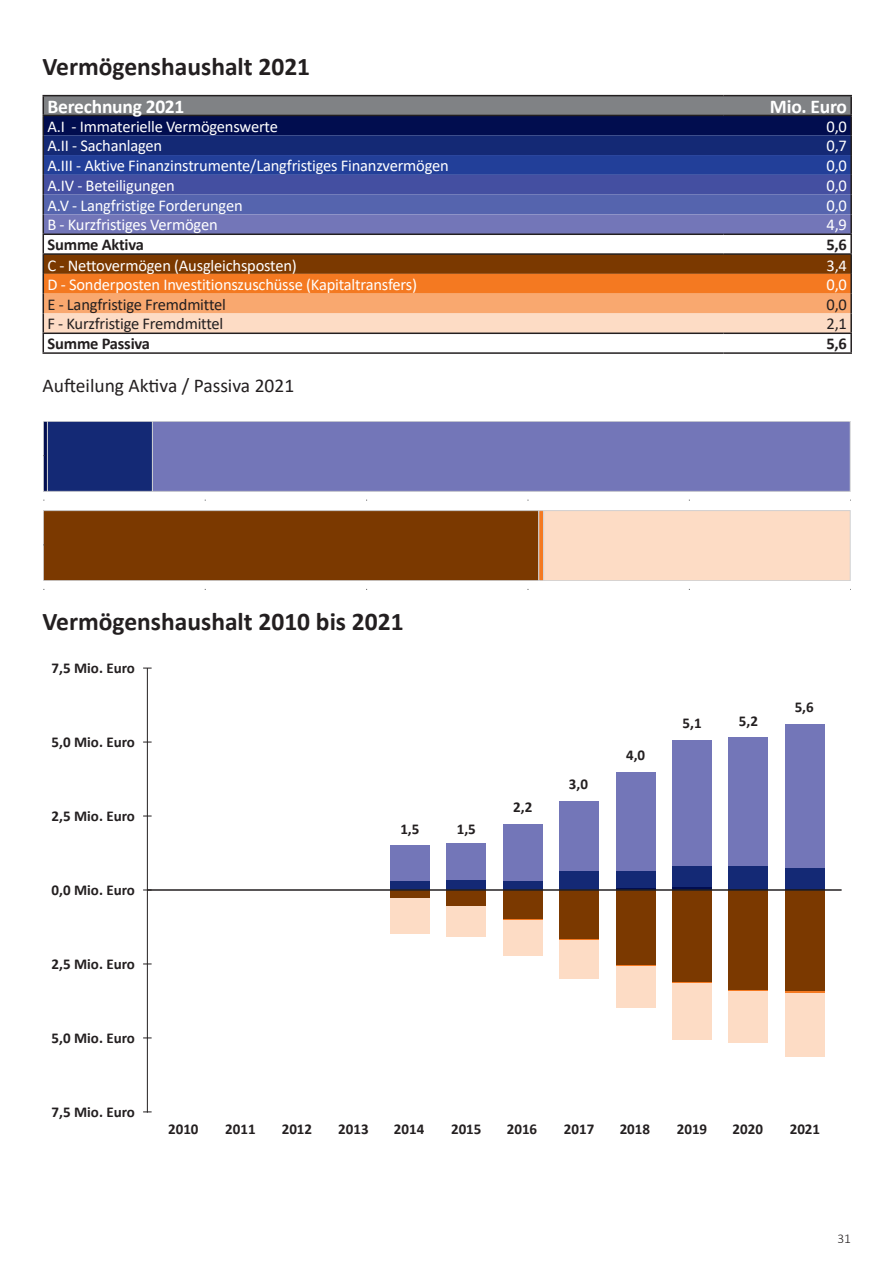
<style>
.page{position:relative;width:893px;height:1263px;background:#fff}
.page>*{position:absolute;margin:0;border:0;box-sizing:border-box;transform-origin:0 0}
.t1{font:700 25.5px "Calibri";color:#231f20}
.t2{font:19.5px "Calibri";color:#231f20}
.t3{font:700 19.5px "Calibri";letter-spacing:-.01em;color:#fff}
.t4{font:16.5px "Calibri";letter-spacing:-.01em;color:#fff}
.t5{font:16.5px "Calibri";letter-spacing:-.01em;color:#231f20}
.t6{font:700 16.5px "Calibri";letter-spacing:-.01em;color:#231f20}
.t7{font:700 15px "Calibri";color:#231f20}
.t8{font:300 13.5px "Calibri";color:#231f20}
</style>
<div class="page">
<hr style="left:43px;top:95px;width:681px;height:1px;background:#231f20">
<hr style="left:724px;top:95px;width:128px;height:1px;background:#231f20">
<svg style="left:43px;top:96px;width:809px;height:256px;background:#89798b"></svg>
<hr style="left:43px;top:352px;width:681px;height:2px;background:#231f20">
<hr style="left:724px;top:352px;width:128px;height:2px;background:#231f20">
<div style="left:43px;top:421px;width:4px;height:70px;border:1px solid #d1d2d4"></div>
<div style="left:47px;top:421px;width:105px;height:70px;background:#142975"></div>
<div style="left:47px;top:421px;width:105px;height:70px;border:1px solid #d1d2d4"></div>
<div style="left:152px;top:421px;width:698px;height:70px;background:#7376b8"></div>
<div style="left:152px;top:421px;width:698px;height:70px;border:1px solid #d1d2d4"></div>
<div style="left:43px;top:511px;width:496px;height:70px;background:#7b3900"></div>
<div style="left:43px;top:511px;width:496px;height:70px;border:1px solid #d1d2d4"></div>
<div style="left:539px;top:511px;width:5px;height:70px;background:#f47921"></div>
<div style="left:539px;top:511px;width:5px;height:70px;border:1px solid #d1d2d4"></div>
<div style="left:544px;top:511px;width:306px;height:70px;background:#fddcc5"></div>
<div style="left:544px;top:511px;width:306px;height:70px;border:1px solid #d1d2d4"></div>
<div style="left:390px;top:881px;width:40px;height:8px;background:#142975"></div>
<div style="left:390px;top:846px;width:40px;height:35px;background:#7376b8"></div>
<div style="left:390px;top:890px;width:40px;height:8px;background:#7b3900"></div>
<div style="left:390px;top:898px;width:40px;height:36px;background:#fddcc5"></div>
<div style="left:446px;top:880px;width:40px;height:9px;background:#142975"></div>
<div style="left:446px;top:843px;width:40px;height:37px;background:#7376b8"></div>
<div style="left:446px;top:890px;width:40px;height:16px;background:#7b3900"></div>
<div style="left:446px;top:906px;width:40px;height:30px;background:#fddcc5"></div>
<div style="left:503px;top:880px;width:39px;height:10px;background:#142975"></div>
<div style="left:503px;top:824px;width:39px;height:56px;background:#7376b8"></div>
<div style="left:503px;top:890px;width:39px;height:29px;background:#7b3900"></div>
<hr style="left:503px;top:919px;width:39px;height:1px;background:#f47921">
<div style="left:503px;top:920px;width:39px;height:36px;background:#fddcc5"></div>
<div style="left:559px;top:871px;width:40px;height:18px;background:#142975"></div>
<div style="left:559px;top:801px;width:40px;height:70px;background:#7376b8"></div>
<div style="left:559px;top:890px;width:40px;height:48px;background:#7b3900"></div>
<hr style="left:559px;top:938px;width:40px;height:2px;background:#f47921">
<div style="left:559px;top:940px;width:40px;height:39px;background:#fddcc5"></div>
<hr style="left:616px;top:888px;width:39px;height:2px;background:#010d4f">
<div style="left:616px;top:871px;width:39px;height:17px;background:#142975"></div>
<div style="left:616px;top:772px;width:39px;height:99px;background:#7376b8"></div>
<div style="left:616px;top:890px;width:39px;height:75px;background:#7b3900"></div>
<hr style="left:616px;top:965px;width:39px;height:2px;background:#f47921">
<div style="left:616px;top:967px;width:39px;height:41px;background:#fddcc5"></div>
<hr style="left:672px;top:887px;width:40px;height:3px;background:#010d4f">
<div style="left:672px;top:866px;width:40px;height:21px;background:#142975"></div>
<div style="left:672px;top:740px;width:40px;height:126px;background:#7376b8"></div>
<div style="left:672px;top:890px;width:40px;height:92px;background:#7b3900"></div>
<hr style="left:672px;top:982px;width:40px;height:1px;background:#f47921">
<div style="left:672px;top:983px;width:40px;height:57px;background:#fddcc5"></div>
<hr style="left:729px;top:888px;width:39px;height:2px;background:#010d4f">
<div style="left:729px;top:866px;width:39px;height:22px;background:#142975"></div>
<div style="left:729px;top:737px;width:39px;height:129px;background:#7376b8"></div>
<div style="left:729px;top:890px;width:39px;height:100px;background:#7b3900"></div>
<hr style="left:729px;top:990px;width:39px;height:1px;background:#f47921">
<div style="left:729px;top:991px;width:39px;height:51px;background:#fddcc5"></div>
<div style="left:785px;top:867px;width:40px;height:22px;background:#142975"></div>
<div style="left:785px;top:724px;width:40px;height:143px;background:#7376b8"></div>
<div style="left:785px;top:890px;width:40px;height:102px;background:#7b3900"></div>
<hr style="left:785px;top:992px;width:40px;height:1px;background:#f47921">
<div style="left:785px;top:993px;width:40px;height:63px;background:#fddcc5"></div>
<hr style="left:147px;top:668px;width:1px;height:445px;background:#231f20">
<hr style="left:147px;top:889px;width:695px;height:2px;background:#231f20">
<h1 class="t1" style="left:43px;top:49px;width:269px">Vermögenshaushalt 2021</h1>
<p class="t3" style="left:48px;top:93px;width:139px">Berechnung 2021</p>
<p class="t3" style="left:770px;top:93px;width:79px">Mio. Euro</p>
<p class="t4" style="left:48px;top:115px;width:232px">A.I - Immaterielle Vermögenswerte</p>
<p class="t4" style="left:826px;top:115px;width:22px">0,0</p>
<p class="t4" style="left:48px;top:134px;width:116px">A.II - Sachanlagen</p>
<p class="t4" style="left:826px;top:134px;width:22px">0,7</p>
<p class="t4" style="left:48px;top:154px;width:403px">A.III - Aktive Finanzinstrumente/Langfristiges Finanzvermögen</p>
<p class="t4" style="left:826px;top:154px;width:22px">0,0</p>
<p class="t4" style="left:48px;top:174px;width:129px">A.IV - Beteiligungen</p>
<p class="t4" style="left:826px;top:174px;width:22px">0,0</p>
<p class="t4" style="left:48px;top:194px;width:197px">A.V - Langfristige Forderungen</p>
<p class="t4" style="left:826px;top:194px;width:22px">0,0</p>
<p class="t4" style="left:48px;top:213px;width:172px">B - Kurzfristiges Vermögen</p>
<p class="t4" style="left:826px;top:213px;width:22px">4,9</p>
<p class="t6" style="left:48px;top:233px;width:98px">Summe Aktiva</p>
<p class="t6" style="left:826px;top:233px;width:22px">5,6</p>
<p class="t4" style="left:48px;top:254px;width:251px">C - Nettovermögen (Ausgleichsposten)</p>
<p class="t4" style="left:826px;top:254px;width:22px">3,4</p>
<p class="t4" style="left:48px;top:273px;width:371px">D - Sonderposten Investitionszuschüsse (Kapitaltransfers)</p>
<p class="t4" style="left:826px;top:273px;width:22px">0,0</p>
<p class="t5" style="left:48px;top:293px;width:180px">E - Langfristige Fremdmittel</p>
<p class="t5" style="left:826px;top:293px;width:22px">0,0</p>
<p class="t5" style="left:48px;top:312px;width:177px">F - Kurzfristige Fremdmittel</p>
<p class="t5" style="left:826px;top:312px;width:22px">2,1</p>
<p class="t6" style="left:48px;top:332px;width:104px">Summe Passiva</p>
<p class="t6" style="left:826px;top:332px;width:22px">5,6</p>
<p class="t2" style="left:43px;top:372px;width:253px">Aufteilung Aktiva / Passiva 2021</p>
<h1 class="t1" style="left:43px;top:603px;width:363px">Vermögenshaushalt 2010 bis 2021</h1>
<p class="t7" style="left:52px;top:657px;width:85px">7,5 Mio. Euro</p>
<p class="t7" style="left:52px;top:731px;width:85px">5,0 Mio. Euro</p>
<p class="t7" style="left:52px;top:805px;width:85px">2,5 Mio. Euro</p>
<p class="t7" style="left:52px;top:879px;width:85px">0,0 Mio. Euro</p>
<p class="t7" style="left:52px;top:953px;width:85px">2,5 Mio. Euro</p>
<p class="t7" style="left:52px;top:1027px;width:85px">5,0 Mio. Euro</p>
<p class="t7" style="left:52px;top:1101px;width:85px">7,5 Mio. Euro</p>
<p class="t7" style="left:400px;top:818px;width:21px">1,5</p>
<p class="t7" style="left:457px;top:818px;width:21px">1,5</p>
<p class="t7" style="left:513px;top:797px;width:21px">2,2</p>
<p class="t7" style="left:569px;top:774px;width:21px">3,0</p>
<p class="t7" style="left:626px;top:745px;width:21px">4,0</p>
<p class="t7" style="left:682px;top:712px;width:21px">5,1</p>
<p class="t7" style="left:739px;top:710px;width:21px">5,2</p>
<p class="t7" style="left:795px;top:696px;width:21px">5,6</p>
<p class="t7" style="left:168px;top:1119px;width:32px">2010</p>
<p class="t7" style="left:225px;top:1119px;width:32px">2011</p>
<p class="t7" style="left:282px;top:1119px;width:32px">2012</p>
<p class="t7" style="left:338px;top:1119px;width:32px">2013</p>
<p class="t7" style="left:394px;top:1119px;width:32px">2014</p>
<p class="t7" style="left:451px;top:1119px;width:32px">2015</p>
<p class="t7" style="left:507px;top:1119px;width:32px">2016</p>
<p class="t7" style="left:564px;top:1119px;width:32px">2017</p>
<p class="t7" style="left:620px;top:1119px;width:32px">2018</p>
<p class="t7" style="left:677px;top:1119px;width:32px">2019</p>
<p class="t7" style="left:733px;top:1119px;width:32px">2020</p>
<p class="t7" style="left:790px;top:1119px;width:32px">2021</p>
<p class="t8" style="left:837px;top:1230px;width:15px">31</p>
</div>
